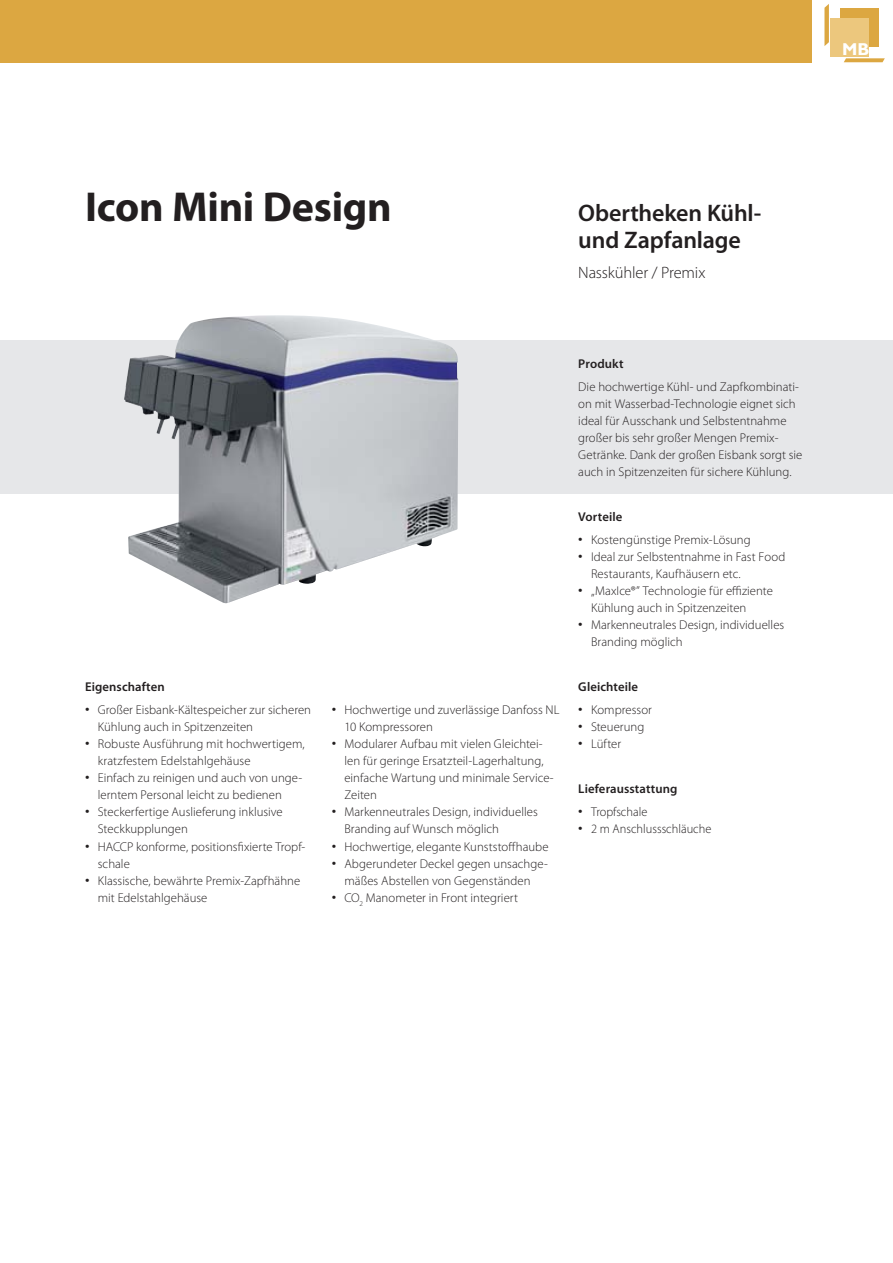
<style>
.page{position:relative;width:893px;height:1263px;background:#fff}
.page>*{position:absolute;margin:0;border:0;box-sizing:border-box;transform-origin:0 0}
.t1{font:700 42px "Myriad Pro";letter-spacing:-.01em;color:#231f20}
.t2{font:600 24px/27px "Myriad Pro";letter-spacing:-.005em;color:#231f20}
.t3{font:700 17.25px "Gill Sans";color:#fff}
.t4{font:300 16.5px "Myriad Pro";letter-spacing:-.01em;color:#231f20}
.t5{font:300 12.75px/17px "Myriad Pro";color:#231f20}
.t6{font:600 12.75px "Myriad Pro";letter-spacing:.005em;color:#231f20}
.s1{font-size:18px}
</style>
<div class="page">
<div style="left:0;top:340px;width:893px;height:153px;background:#e6e7e9"></div>
<img style="left:124px;top:315px;width:302px;height:288px">
<div style="left:840px;top:8px;width:39px;height:39px;background:#dca741"></div>
<div style="left:830px;top:18px;width:39px;height:38px;background:#ecc77d"></div>
<svg style="left:824px;top:4px;width:5px;height:42px"></svg>
<svg style="left:844px;top:58px;width:41px;height:4px"></svg>
<div style="left:0;top:0;width:309px;height:63px;background:#dca741"></div>
<div style="left:236px;top:0;width:576px;height:63px;background:#dca741"></div>
<h3 class="t3" style="left:842px;top:43px;width:29px">MB</h3>
<h1 class="t1" style="left:85px;top:180px;width:308px">Icon Mini Design</h1>
<h2 class="t2" style="left:578px;top:199px;width:185px">Obertheken Kühl&shy;und Zapfanlage</h2>
<p class="t4" style="left:578px;top:262px;width:129px">Nasskühler / Premix</p>
<p class="t6" style="left:85px;top:679px;width:81px">Eigenschaften</p>
<p class="t5" style="left:98px;top:701px;width:215px;text-indent:-13px"><span class="s1">•</span> Großer Eisbank-Kältespeicher zur sicheren<br>Kühlung auch in Spitzenzeiten</p>
<p class="t5" style="left:98px;top:736px;width:208px;text-indent:-13px"><span class="s1">•</span> Robuste Ausführung mit hochwertigem, kratzfestem Edelstahlgehäuse</p>
<p class="t5" style="left:98px;top:770px;width:206px;text-indent:-13px"><span class="s1">•</span> Einfach zu reinigen und auch von unge&shy;lerntem Personal leicht zu bedienen</p>
<p class="t5" style="left:98px;top:804px;width:186px;text-indent:-13px"><span class="s1">•</span> Steckerfertige Auslieferung inklusive<br>Steckkupplungen</p>
<p class="t5" style="left:98px;top:838px;width:209px;text-indent:-13px"><span class="s1">•</span> HACCP konforme, positionsfixierte Tropf&shy;schale</p>
<p class="t5" style="left:98px;top:872px;width:204px;text-indent:-13px"><span class="s1">•</span> Klassische, bewährte Premix-Zapfhähne mit Edelstahlgehäuse</p>
<p class="t5" style="left:344px;top:701px;width:216px;text-indent:-13px"><span class="s1">•</span> Hochwertige und zuverlässige Danfoss NL<br>10 Kompressoren</p>
<p class="t5" style="left:344px;top:736px;width:211px;text-indent:-13px"><span class="s1">•</span> Modularer Aufbau mit vielen Gleichtei&shy;len für geringe Ersatzteil-Lagerhaltung, einfache Wartung und minimale Service-Zeiten</p>
<p class="t5" style="left:344px;top:804px;width:195px;text-indent:-13px"><span class="s1">•</span> Markenneutrales Design, individuelles<br>Branding auf Wunsch möglich</p>
<p class="t5" style="left:332px;top:838px;width:218px"><span class="s1">•</span> Hochwertige, elegante Kunststoffhaube</p>
<p class="t5" style="left:332px;top:855px;width:218px;text-align:center"><span class="s1">•</span> Abgerundeter Deckel gegen unsachge&shy;mäßes Abstellen von Gegenständen</p>
<p class="t5" style="left:332px;top:889px;width:188px"><span class="s1">•</span> CO<sub>2</sub> Manometer in Front integriert</p>
<p class="t6" style="left:578px;top:355px;width:47px">Produkt</p>
<p class="t5" style="left:578px;top:378px;width:226px">Die hochwertige Kühl- und Zapfkombinati&shy;on mit Wasserbad-Technologie eignet sich ideal für Ausschank und Selbstentnahme großer bis sehr großer Mengen Premix-Getränke. Dank der großen Eisbank sorgt sie auch in Spitzenzeiten für sichere Kühlung.</p>
<p class="t6" style="left:578px;top:508px;width:46px">Vorteile</p>
<p class="t5" style="left:578px;top:531px;width:174px"><span class="s1">•</span> Kostengünstige Premix-Lösung</p>
<p class="t5" style="left:591px;top:548px;width:196px;text-indent:-13px"><span class="s1">•</span> Ideal zur Selbstentnahme in Fast Food<br>Restaurants, Kaufhäusern etc.</p>
<p class="t5" style="left:591px;top:582px;width:183px;text-indent:-13px"><span class="s1">•</span> „MaxIce®” Technologie für effiziente<br>Kühlung auch in Spitzenzeiten</p>
<p class="t5" style="left:591px;top:616px;width:195px;text-indent:-13px"><span class="s1">•</span> Markenneutrales Design, individuelles<br>Branding möglich</p>
<p class="t6" style="left:578px;top:679px;width:61px">Gleichteile</p>
<p class="t5" style="left:578px;top:701px;width:75px"><span class="s1">•</span> Kompressor</p>
<p class="t5" style="left:578px;top:718px;width:68px"><span class="s1">•</span> Steuerung</p>
<p class="t5" style="left:578px;top:736px;width:44px"><span class="s1">•</span> Lüfter</p>
<p class="t6" style="left:578px;top:781px;width:101px">Lieferausstattung</p>
<p class="t5" style="left:578px;top:804px;width:71px"><span class="s1">•</span> Tropfschale</p>
<p class="t5" style="left:578px;top:821px;width:135px"><span class="s1">•</span> 2 m Anschlussschläuche</p>
</div>
